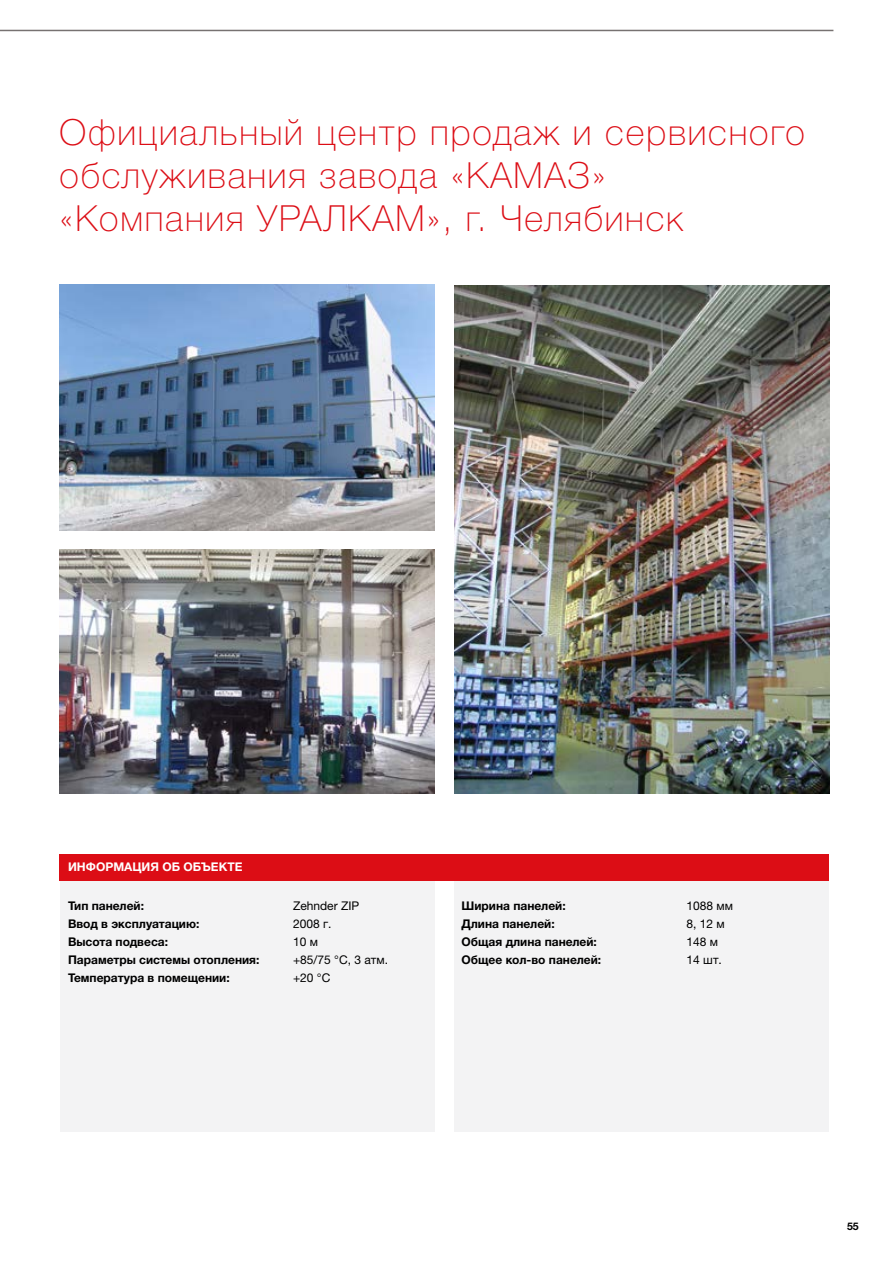
<style>
.page{position:relative;width:893px;height:1263px;background:#fff}
.page>*{position:absolute;margin:0;border:0;box-sizing:border-box;transform-origin:0 0}
.t1{font:100 36px/43.2px "Helvetica Neue LTW1 G";letter-spacing:.05em;color:#dc0d15}
.t2{font:700 12px/18px "Helvetica Neue LTW1 G";color:#000}
.t3{font:12px/18px "Helvetica Neuefor Zehnder";color:#000}
.t4{font:700 12px "Helvetica Neue LTW1 G";color:#fff}
.t5{font:700 10.5px "Helvetica Neue LTW1 G";color:#000}
</style>
<div class="page">
<hr style="left:0;top:30px;width:833px;height:1px;background:#777271">
<div style="left:60px;top:854px;width:374px;height:277px;background:#f3f3f4"></div>
<div style="left:454px;top:854px;width:375px;height:277px;background:#f3f3f4"></div>
<img style="left:60px;top:285px;width:374px;height:245px">
<img style="left:60px;top:549px;width:374px;height:244px">
<img style="left:454px;top:286px;width:375px;height:507px">
<div style="left:60px;top:854px;width:769px;height:26px;background:#dc0d15"></div>
<h1 class="t1" style="left:60px;top:110px;width:747px">Официальный центр продаж и сервисного обслуживания завода «КАМАЗ»<br>«Компания УРАЛКАМ», г. Челябинск</h1>
<p class="t4" style="left:68px;top:859px;width:176px">ИНФОРМАЦИЯ ОБ ОБЪЕКТЕ</p>
<p class="t2" style="left:68px;top:897px;width:193px">Тип панелей:<br>Ввод в эксплуатацию:<br>Высота подвеса:<br>Параметры системы отопления:<br>Температура в помещении:</p>
<p class="t2" style="left:462px;top:897px;width:141px">Ширина панелей:<br>Длина панелей:<br>Общая длина панелей:<br>Общее кол-во панелей:</p>
<p class="t3" style="left:293px;top:897px;width:96px">Zehnder ZIP<br>2008 г.<br>10 м<br>+85/75 °С, 3 атм. +20 °С</p>
<p class="t3" style="left:687px;top:897px;width:48px">1088 мм<br>8, 12 м<br>148 м<br>14 шт.</p>
<p class="t5" style="left:847px;top:1220px;width:13px">55</p>
</div>
